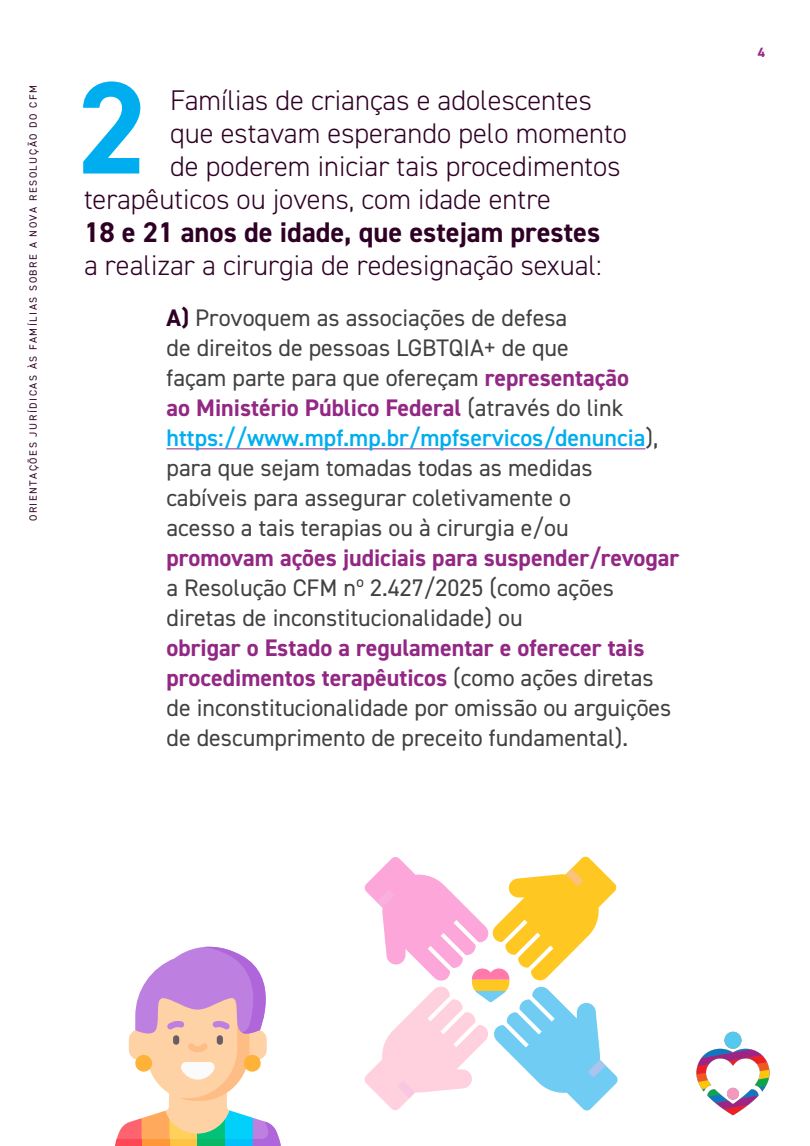
<style>
.page{position:relative;width:810px;height:1146px;background:#fff}
.page>*{position:absolute;margin:0;border:0;box-sizing:border-box;transform-origin:0 0}
.t1{font:700 131.62px "DIN2014";color:#00aeef}
.t2{font:300 28.5px "DIN2014";color:#2f0025}
.t3{font:700 28.5px "DIN2014";color:#2f0025}
.t4{font:24px/30px "DIN2014";color:#414042}
.t5{font:700 24px "DIN2014";color:#932784}
.t6{font:700 13.5px "DIN2014";color:#932784}
.t7{font:10.5px "DIN2014";letter-spacing:.15em;color:#2f0025}
.s1{font-weight:700;color:#2f0025}
.s2{font-weight:700;color:#932784}
.s3{font-weight:600;color:#00aeef}
</style>
<div class="page">
<hr style="left:166px;top:448px;width:480px;height:1px;background:#932784">
<svg style="left:115px;top:946px;width:166px;height:199px"></svg>
<svg style="left:364px;top:856px;width:254px;height:254px"></svg>
<img style="left:696px;top:1031px;width:74px;height:85px">
<p class="t7" style="left:27px;top:521px;width:437px;rotate:-90deg">ORIENTAÇÕES JURÍDICAS ÀS FAMÍLIAS SOBRE A NOVA RESOLUÇÃO DO CFM</p>
<h1 class="t1" style="left:76px;top:40px;width:73px">2</h1>
<p class="t2" style="left:170px;top:82px;width:423px">Famílias de crianças e adolescentes</p>
<p class="t2" style="left:170px;top:115px;width:458px">que estavam esperando pelo momento</p>
<p class="t2" style="left:170px;top:148px;width:452px">de poderem iniciar tais procedimentos</p>
<p class="t2" style="left:84px;top:181px;width:469px">terapêuticos ou jovens, com idade entre</p>
<p class="t3" style="left:84px;top:213px;width:518px">18 e 21 anos de idade, que estejam prestes</p>
<p class="t2" style="left:84px;top:247px;width:519px">a realizar a cirurgia de redesignação sexual:</p>
<p class="t4" style="left:166px;top:302px;width:493px"><span class="s1">A)</span> Provoquem as associações de defesa<br>de direitos de pessoas LGBTQIA+ de que<br>façam parte para que ofereçam <span class="s2">representação ao Ministério Público Federal</span> (através do link <span class="s3">https://www.mpf.mp.br/mpfservicos/denuncia</span>), para que sejam tomadas todas as medidas cabíveis para assegurar coletivamente o<br>acesso a tais terapias ou à cirurgia e/ou</p>
<p class="t5" style="left:166px;top:541px;width:514px">promovam ações judiciais para suspender/revogar</p>
<p class="t4" style="left:166px;top:572px;width:449px">a Resolução CFM nº 2.427/2025 (como ações diretas de inconstitucionalidade) ou</p>
<p class="t4" style="left:166px;top:632px;width:506px"><span class="s2">obrigar o Estado a regulamentar e oferecer tais procedimentos terapêuticos</span> (como ações diretas de inconstitucionalidade por omissão ou arguições de descumprimento de preceito fundamental).</p>
<p class="t6" style="left:758px;top:43px;width:9px">4</p>
</div>
